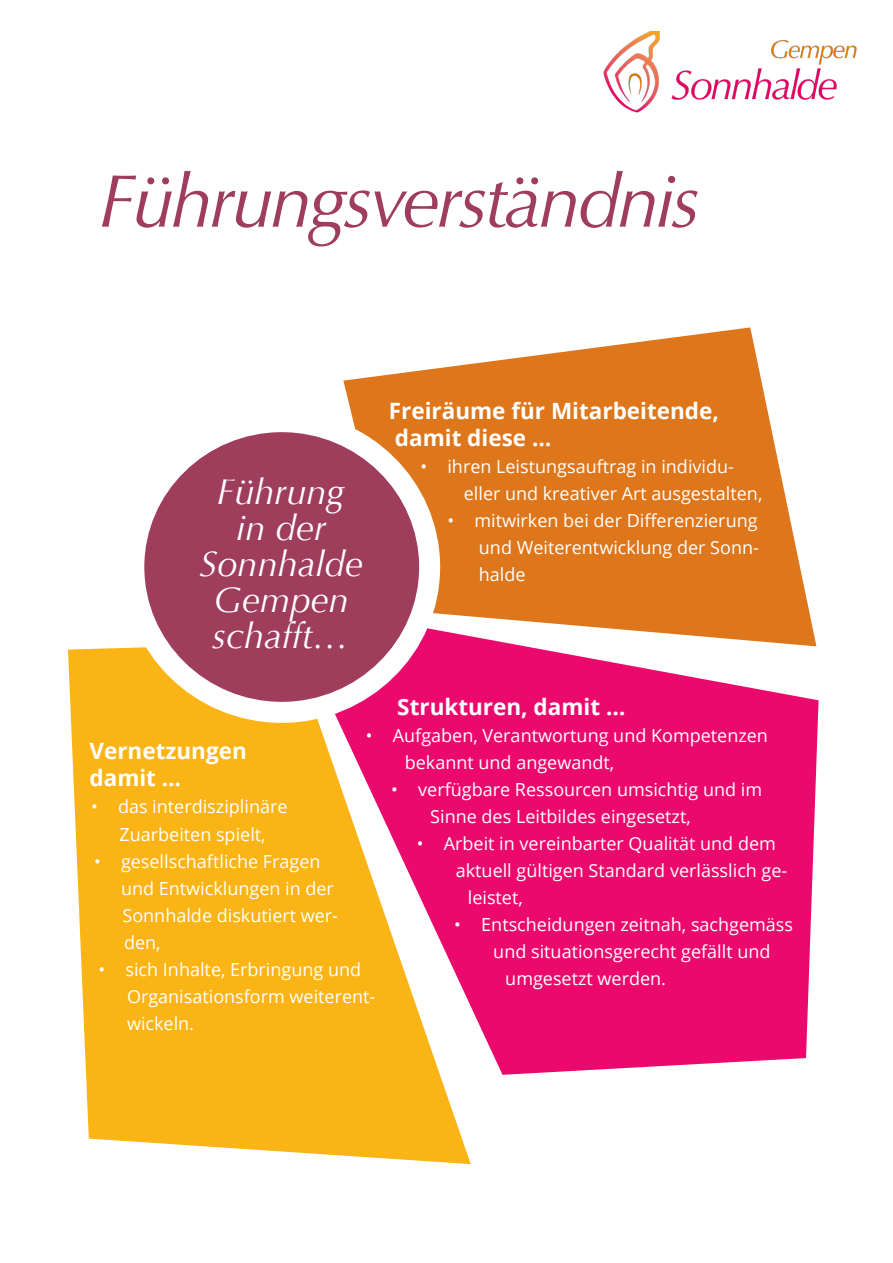
<style>
.page{position:relative;width:893px;height:1263px;background:#fff}
.page>*{position:absolute;margin:0;border:0;box-sizing:border-box;transform-origin:0 0}
.t1{font:italic 75px "Optima LT";letter-spacing:-.04em;color:#9e3d5c}
.t2{font:italic 36px/36px "Optima LT";color:#fff;text-align:center}
.t3{font:700 22.5px/27px "Open Sans";color:#fff}
.t4{font:18px/27px "Open Sans";color:#fff}
</style>
<div class="page">
<svg style="left:343px;top:327px;width:465px;height:275px;fill:#de761b"></svg>
<svg style="left:68px;top:647px;width:403px;height:517px;background:#fbbb2d"></svg>
<svg style="left:283px;top:602px;width:536px;height:473px;background:#f04972"></svg>
<div style="left:134px;top:422px;width:296px;height:290px;background:#9e3d5c;border-radius:50%"></div>
<div style="left:123px;top:411px;width:317px;height:312px;border:21px solid #fff;border-radius:50%"></div>
<img style="left:603px;top:31px;width:254px;height:82px">
<p class="t1" style="left:98px;top:157px;width:604px">Führungsverständnis</p>
<p class="t2" style="left:217px;top:474px;width:130px">Führung in der</p>
<p class="t2" style="left:200px;top:546px;width:165px">Sonnhalde<br>Gempen schafft…</p>
<p class="t3" style="left:389px;top:396px;width:332px">Freiräume für Mitarbeitende, damit diese …</p>
<p class="t4" style="left:464px;top:452px;width:300px;text-indent:-44px">• ihren Leistungsauftrag in individu&shy;eller und kreativer Art ausgestalten,</p>
<p class="t4" style="left:479px;top:506px;width:281px;text-align:justify;text-indent:-32px">• mitwirken bei der Differenzierung und Weiterentwicklung der Sonn&shy;halde</p>
<p class="t3" style="left:397px;top:693px;width:229px">Strukturen, damit …</p>
<p class="t4" style="left:405px;top:721px;width:365px;text-indent:-39px">• Aufgaben, Verantwortung und Kompetenzen bekannt und angewandt,</p>
<p class="t4" style="left:430px;top:775px;width:333px;text-indent:-39px">• verfügbare Ressourcen umsichtig und im<br>Sinne des Leitbildes eingesetzt,</p>
<p class="t4" style="left:417px;top:829px;width:361px">• Arbeit in vereinbarter Qualität und dem</p>
<p class="t4" style="left:456px;top:856px;width:333px">aktuell gültigen Standard verlässlich ge-</p>
<p class="t4" style="left:468px;top:883px;width:57px">leistet,</p>
<p class="t4" style="left:454px;top:910px;width:340px">• Entscheidungen zeitnah, sachgemäss</p>
<p class="t4" style="left:493px;top:937px;width:279px">und situationsgerecht gefällt und</p>
<p class="t4" style="left:505px;top:964px;width:162px">umgesetzt werden.</p>
<p class="t3" style="left:90px;top:737px;width:159px">Vernetzungen damit …</p>
<p class="t4" style="left:91px;top:793px;width:198px;text-align:center">• das interdisziplinäre<br>Zuarbeiten spielt,</p>
<p class="t4" style="left:121px;top:847px;width:219px;text-indent:-27px">• gesellschaftliche Fragen und Entwicklungen in der<br>Sonnhalde diskutiert wer&shy;den,</p>
<p class="t4" style="left:127px;top:955px;width:250px;text-indent:-28px">• sich Inhalte, Erbringung und<br>Organisationsform weiterent&shy;wickeln.</p>
</div>
